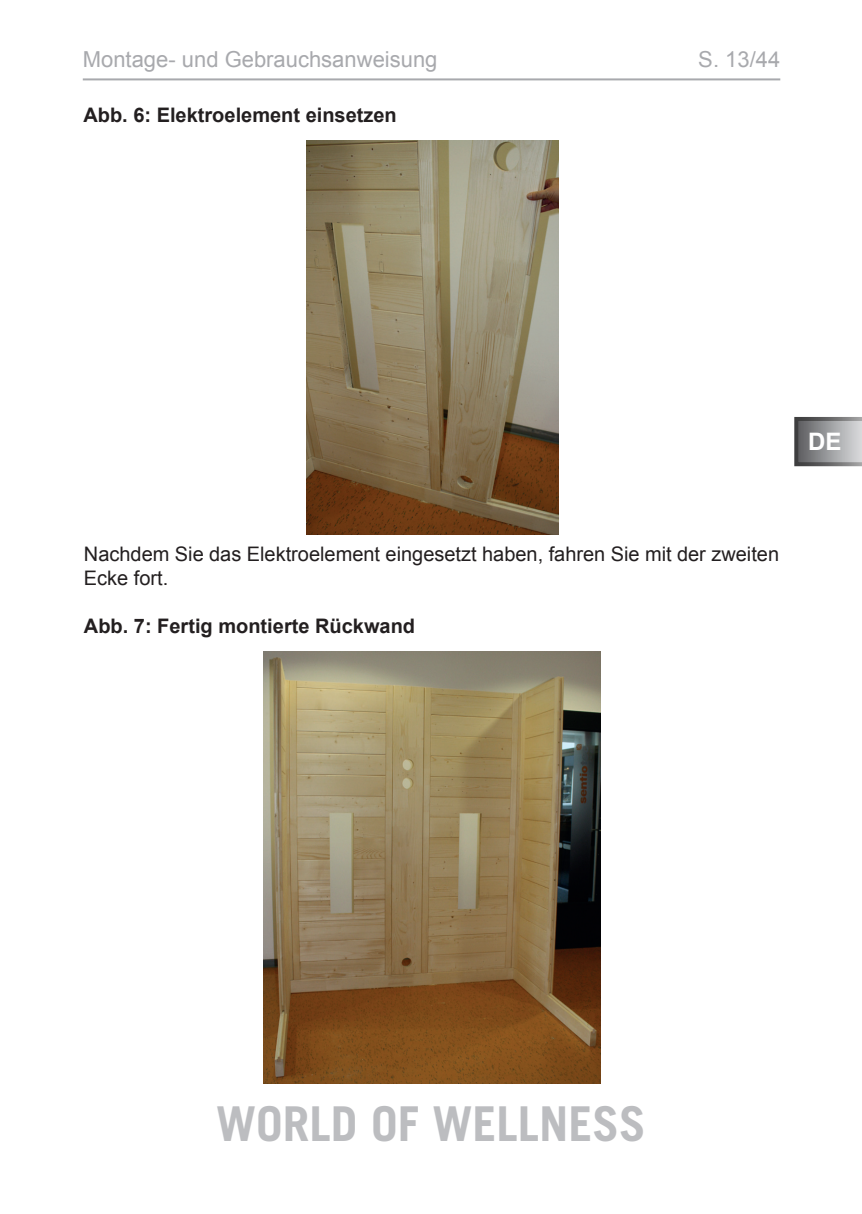
<style>
.page{position:relative;width:862px;height:1214px;background:#fff}
.page>*{position:absolute;margin:0;border:0;box-sizing:border-box;transform-origin:0 0}
.t1{font:700 48px "Trade Gothic LT";color:#bcbdc0}
.t2{font:700 24px "Arial";color:#fff}
.t3{font:22px "Arial";color:#a8a9ad}
.t4{font:20px/24px "Arial";color:#231f20}
.t5{font:700 20px "Arial";color:#231f20}
</style>
<div class="page">
<svg style="left:794px;top:417px;width:68px;height:49px;background:#909193"></svg>
<hr style="left:83px;top:78px;width:697px;height:2px;background:#a8a9ad">
<img style="left:306px;top:141px;width:252px;height:393px">
<img style="left:264px;top:651px;width:336px;height:432px">
<p class="t3" style="left:83px;top:44px;width:356px">Montage- und Gebrauchsanweisung</p>
<p class="t3" style="left:698px;top:44px;width:83px">S. 13/44</p>
<p class="t5" style="left:83px;top:101px;width:315px">Abb. 6: Elektroelement einsetzen</p>
<p class="t2" style="left:808px;top:424px;width:35px">DE</p>
<p class="t4" style="left:84px;top:541px;width:697px">Nachdem Sie das Elektroelement eingesetzt haben, fahren Sie mit der zweiten<br>Ecke fort.</p>
<p class="t5" style="left:84px;top:611px;width:333px">Abb. 7: Fertig montierte Rückwand</p>
<h1 class="t1" style="left:216px;top:1094px;width:431px">WORLD OF WELLNESS</h1>
</div>
